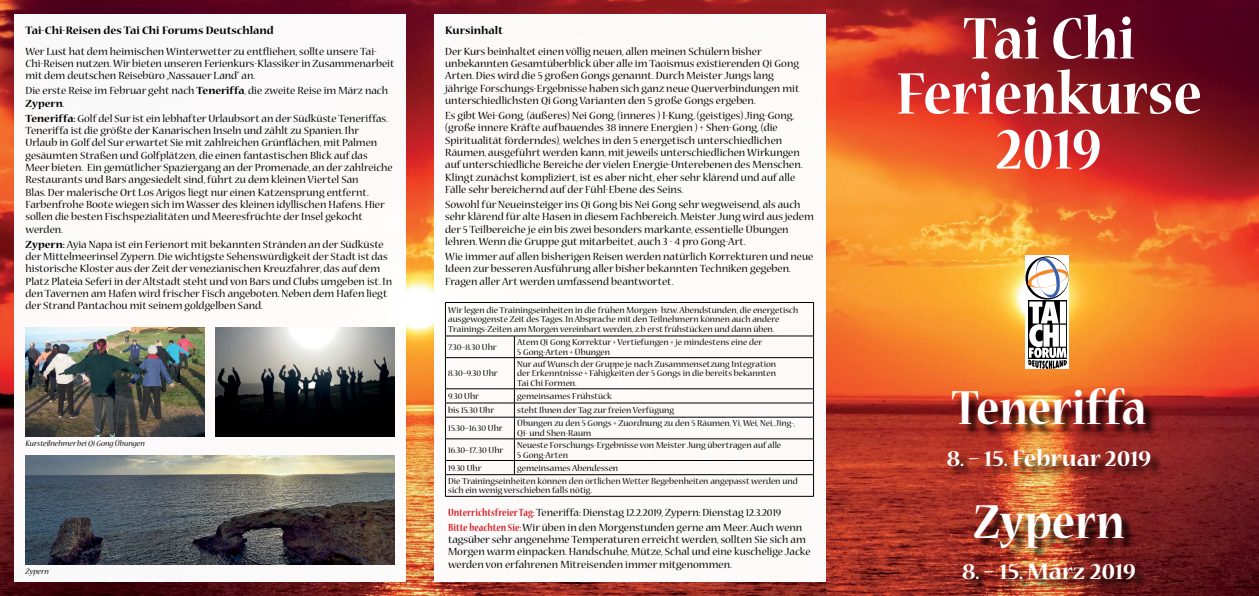
<style>
.page{position:relative;width:1259px;height:596px;background:#fff}
.page>*{position:absolute;margin:0;border:0;box-sizing:border-box;transform-origin:0 0}
.t1{font:700 65px/55px "Nueva Std";color:#fff;text-align:center;scale:.88 1}
.t2{font:700 53px "Nueva Std";color:#fff;scale:.88 1}
.t3{font:700 25px "Nueva Std";color:#fff}
.t4{font:700 12px "Nueva Std";color:#000}
.t5{font:11.5px/12.3px "Nueva Std";color:#000}
.t6{font:9.5px/9.5px "Nueva Std";color:#000}
.t7{font:italic 8.8px "Nueva Std";color:#000}
.s1{font-weight:700}
.s2{font-weight:700;font-stretch:condensed;color:#d2232a}
</style>
<div class="page">
<img style="left:0;top:0;width:1259px;height:595px">
<div style="left:948px;top:390px;width:214px;height:201px;background:#000;opacity:.75"></div>
<svg style="left:1025px;top:255px;width:43px;height:114px"></svg>
<div style="left:14px;top:14px;width:391px;height:567px;background:#fff"></div>
<div style="left:434px;top:14px;width:391px;height:567px;background:#fff"></div>
<hr style="left:445px;top:302px;width:69px;height:1px;background:#000">
<hr style="left:445px;top:302px;width:1px;height:33px;background:#000">
<hr style="left:514px;top:302px;width:300px;height:1px;background:#000">
<hr style="left:813px;top:302px;width:1px;height:33px;background:#000">
<hr style="left:445px;top:335px;width:69px;height:1px;background:#000">
<svg style="left:445px;top:336px;width:1px;height:21px"></svg>
<hr style="left:514px;top:335px;width:300px;height:1px;background:#000">
<svg style="left:514px;top:336px;width:1px;height:21px"></svg>
<svg style="left:813px;top:336px;width:1px;height:21px"></svg>
<hr style="left:445px;top:357px;width:69px;height:1px;background:#000">
<hr style="left:445px;top:357px;width:1px;height:31px;background:#000">
<hr style="left:514px;top:357px;width:300px;height:1px;background:#000">
<hr style="left:514px;top:357px;width:1px;height:31px;background:#000">
<hr style="left:813px;top:357px;width:1px;height:31px;background:#000">
<hr style="left:445px;top:388px;width:69px;height:1px;background:#000">
<hr style="left:514px;top:388px;width:300px;height:1px;background:#000">
<hr style="left:445px;top:402px;width:69px;height:1px;background:#000">
<hr style="left:514px;top:402px;width:300px;height:1px;background:#000">
<hr style="left:445px;top:416px;width:69px;height:1px;background:#000">
<hr style="left:514px;top:416px;width:300px;height:1px;background:#000">
<hr style="left:445px;top:438px;width:69px;height:1px;background:#000">
<hr style="left:514px;top:438px;width:300px;height:1px;background:#000">
<hr style="left:445px;top:460px;width:69px;height:1px;background:#000">
<hr style="left:514px;top:460px;width:300px;height:1px;background:#000">
<svg style="left:514px;top:389px;width:1px;height:85px"></svg>
<hr style="left:445px;top:474px;width:69px;height:1px;background:#000">
<svg style="left:445px;top:389px;width:1px;height:106px"></svg>
<hr style="left:514px;top:474px;width:300px;height:1px;background:#000">
<svg style="left:813px;top:389px;width:1px;height:106px"></svg>
<hr style="left:445px;top:495px;width:69px;height:1px;background:#000">
<hr style="left:514px;top:495px;width:300px;height:1px;background:#000">
<img style="left:26px;top:327px;width:178px;height:109px">
<img style="left:26px;top:455px;width:368px;height:109px">
<img style="left:215px;top:327px;width:179px;height:109px">
<p class="t4" style="left:26px;top:24px;width:250px">Tai-Chi-Reisen des Tai Chi Forums Deutschland</p>
<p class="t5" style="left:26px;top:45px;width:370px">Wer Lust hat dem heimischen Winterwetter zu entfliehen, sollte unsere Tai-<br>Chi-Reisen nutzen. Wir bieten unseren Ferienkurs-Klassiker in Zusammenarbeit mit dem deutschen Reisebüro „Nassauer Land“ an.</p>
<p class="t5" style="left:26px;top:85px;width:364px">Die erste Reise im Februar geht nach <span class="s1">Teneriffa</span>, die zweite Reise im März nach<br><span class="s1">Zypern</span>.</p>
<p class="t5" style="left:26px;top:113px;width:369px"><span class="s1">Teneriffa:</span> Golf del Sur ist ein lebhafter Urlaubsort an der Südküste Teneriffas.<br>Teneriffa ist die größte der Kanarischen Inseln und zählt zu Spanien. Ihr Urlaub in Golf del Sur erwartet Sie mit zahlreichen Grünflächen, mit Palmen gesäumten Straßen und Golfplätzen, die einen fantastischen Blick auf das Meer bieten. Ein gemütlicher Spaziergang an der Promenade, an der zahlreiche Restaurants und Bars angesiedelt sind, führt zu dem kleinen Viertel San<br>Blas. Der malerische Ort Los Arigos liegt nur einen Katzensprung entfernt.<br>Farbenfrohe Boote wiegen sich im Wasser des kleinen idyllischen Hafens. Hier sollen die besten Fischspezialitäten und Meeresfrüchte der Insel gekocht werden.</p>
<p class="t5" style="left:26px;top:238px;width:368px"><span class="s1">Zypern:</span> Ayia Napa ist ein Ferienort mit bekannten Stränden an der Südküste der Mittelmeerinsel Zypern. Die wichtigste Sehenswürdigkeit der Stadt ist das historische Kloster aus der Zeit der venezianischen Kreuzfahrer, das auf dem Platz Plateia Seferi in der Altstadt steht und von Bars und Clubs umgeben ist. In den Tavernen am Hafen wird frischer Fisch angeboten. Neben dem Hafen liegt der Strand Pantachou mit seinem goldgelben Sand.</p>
<p class="t7" style="left:26px;top:439px;width:121px">Kursteilnehmer bei Qi Gong Übungen</p>
<p class="t7" style="left:26px;top:567px;width:25px">Zypern</p>
<p class="t4" style="left:445px;top:24px;width:59px">Kursinhalt</p>
<p class="t5" style="left:445px;top:45px;width:355px">Der Kurs beinhaltet einen völlig neuen, allen meinen Schülern bisher unbekannten Gesamtüberblick über alle im Taoismus existierenden Qi Gong Arten. Dies wird die 5 großen Gongs genannt. Durch Meister Jungs lang jährige Forschungs-Ergebnisse haben sich ganz neue Querverbindungen mit unterschiedlichsten Qi Gong Varianten den 5 große Gongs ergeben.</p>
<p class="t5" style="left:445px;top:110px;width:359px">Es gibt Wei-Gong, (äußeres) Nei Gong, (inneres ) I-Kung, (geistiges) Jing-Gong, (große innere Kräfte aufbauendes 38 innere Energien ) + Shen-Gong, (die Spiritualität förderndes), welches in den 5 energetisch unterschiedlichen Räumen, ausgeführt werden kann, mit jeweils unterschiedlichen Wirkungen auf unterschiedliche Bereiche der vielen Energie-Unterebenen des Menschen.<br>Klingt zunächst kompliziert, ist es aber nicht, eher sehr klärend und auf alle Fälle sehr bereichernd auf der Fühl-Ebene des Seins.</p>
<p class="t5" style="left:445px;top:199px;width:370px">Sowohl für Neueinsteiger ins Qi Gong bis Nei Gong sehr wegweisend, als auch sehr klärend für alte Hasen in diesem Fachbereich. Meister Jung wird aus jedem der 5 Teilbereiche je ein bis zwei besonders markante, essentielle Übungen lehren. Wenn die Gruppe gut mitarbeitet, auch 3 - 4 pro Gong-Art.</p>
<p class="t5" style="left:445px;top:251px;width:370px">Wie immer auf allen bisherigen Reisen werden natürlich Korrekturen und neue<br>Ideen zur besseren Ausführung aller bisher bekannten Techniken gegeben.<br>Fragen aller Art werden umfassend beantwortet.</p>
<p class="t6" style="left:448px;top:305px;width:352px">Wir legen die Trainingseinheiten in die frühen Morgen- bzw. Abendstunden, die energetisch ausgewogenste Zeit des Tages. In Absprache mit den Teilnehmern können auch andere<br>Trainings-Zeiten am Morgen vereinbart werden, z.b erst frühstücken und dann üben.</p>
<p class="t6" style="left:448px;top:342px;width:50px">7.30–8.30 Uhr</p>
<p class="t6" style="left:517px;top:338px;width:246px">Atem Qi Gong Korrektur + Vertiefungen + je mindestens eine der<br>5 Gong-Arten + Übungen</p>
<p class="t6" style="left:448px;top:369px;width:51px">8.30–9.30 Uhr</p>
<p class="t6" style="left:517px;top:359px;width:260px;text-align:justify">Nur auf Wunsch der Gruppe je nach Zusammensetzung Integration der Erkenntnisse + Fähigkeiten der 5 Gongs in die bereits bekannten Tai Chi Formen.</p>
<p class="t6" style="left:448px;top:391px;width:32px">9.30 Uhr</p>
<p class="t6" style="left:517px;top:391px;width:96px">gemeinsames Frühstück</p>
<p class="t6" style="left:448px;top:406px;width:48px">bis 15.30 Uhr</p>
<p class="t6" style="left:517px;top:406px;width:158px">steht Ihnen der Tag zur freien Verfügung</p>
<p class="t6" style="left:448px;top:424px;width:56px">15.30–16.30 Uhr</p>
<p class="t6" style="left:517px;top:419px;width:279px">Übungen zu den 5 Gongs + Zuordnung zu den 5 Räumen, Yi, Wei, Nei, Jing-,<br>Qi- und Shen-Raum</p>
<p class="t6" style="left:448px;top:445px;width:57px">16.30–17..30 Uhr</p>
<p class="t6" style="left:517px;top:440px;width:265px">Neueste Forschungs-Ergebnisse von Meister Jung übertragen auf alle<br>5 Gong-Arten</p>
<p class="t6" style="left:448px;top:463px;width:35px">19.30 Uhr</p>
<p class="t6" style="left:448px;top:461px;width:351px;line-height:13.1px;text-indent:69px">gemeinsames Abendessen<br>Die Trainingseinheiten können den örtlichen Wetter Begebenheiten angepasst werden und</p>
<p class="t6" style="left:448px;top:486px;width:145px">sich ein wenig verschieben falls nötig.</p>
<p class="t5" style="left:448px;top:504px;width:356px;line-height:15.1px"><span class="s2">Unterrichtsfreier Tag:</span> Teneriffa: Dienstag 12.2.2019, Zypern: Dienstag 12.3.2019<br><span class="s2">Bitte beachten Sie:</span> Wir üben in den Morgenstunden gerne am Meer. Auch wenn</p>
<p class="t5" style="left:448px;top:533px;width:364px">tagsüber sehr angenehme Temperaturen erreicht werden, sollten Sie sich am<br>Morgen warm einpacken. Handschuhe, Mütze, Schal und eine kuschelige Jacke werden von erfahrenen Mitreisenden immer mitgenommen.</p>
<h1 class="t1" style="left:896px;top:14px;width:349px">Tai Chi<br>Ferienkurse<br>2019</h1>
<h2 class="t2" style="left:952px;top:383px;width:223px">Teneriffa</h2>
<h3 class="t3" style="left:947px;top:446px;width:206px">8. – 15. Februar 2019</h3>
<h2 class="t2" style="left:973px;top:496px;width:173px">Zypern</h2>
<h3 class="t3" style="left:962px;top:559px;width:176px">8. – 15. März 2019</h3>
</div>
